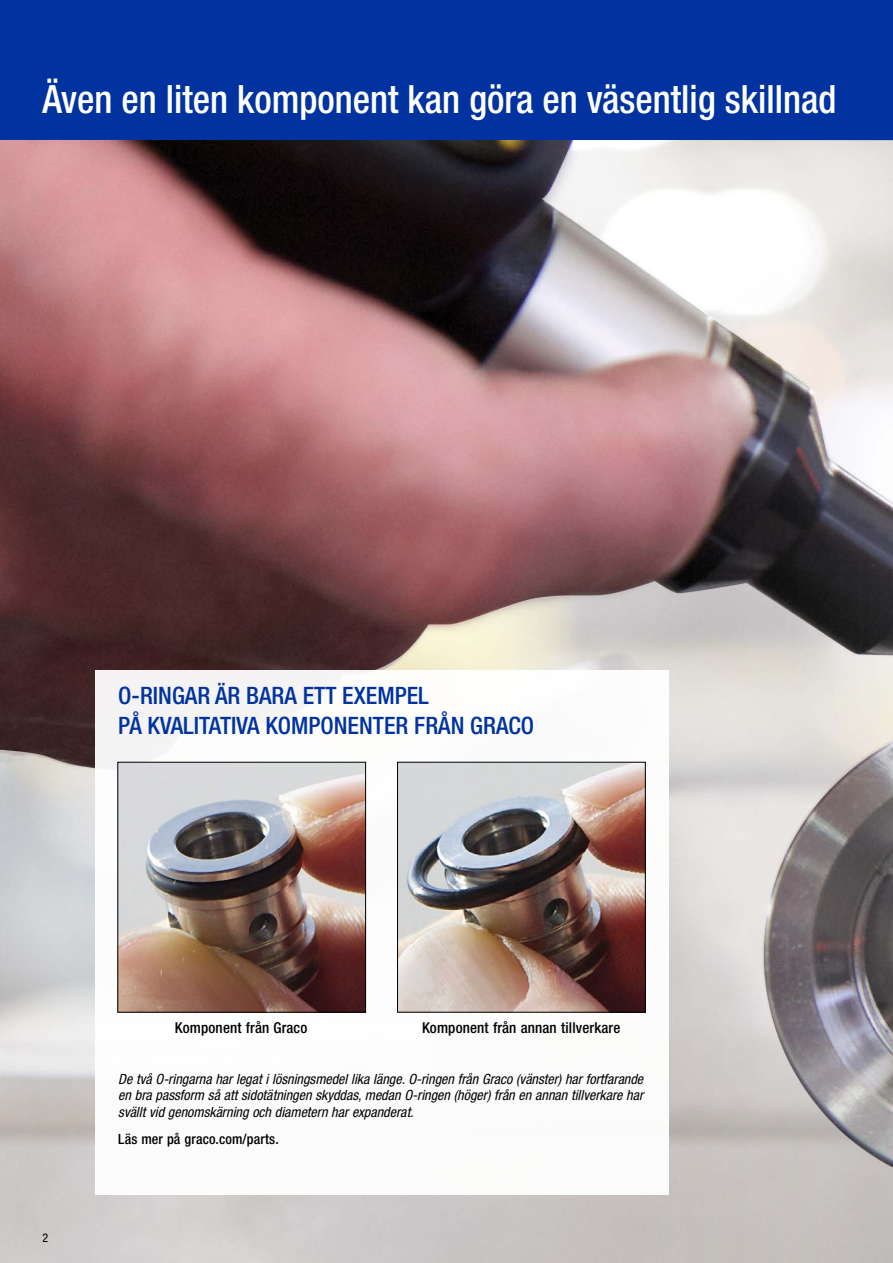
<style>
.page{position:relative;width:893px;height:1263px;background:#fff}
.page>*{position:absolute;margin:0;border:0;box-sizing:border-box;transform-origin:0 0}
.t1{font:500 condensed 39px "Helvetica Neue LT Std";color:#fff;scale:.96 1}
.t2{font:500 condensed 24px/30px "Helvetica Neue LT Std";color:#0033a0}
.t3{font:500 condensed 15px "Helvetica Neue LT Std";letter-spacing:.01em;color:#000}
.t4{font:italic condensed 14.1px/16.5px "Helvetica Neue LT Std";color:#000;text-align:justify}
.t5{font:500 condensed 14.1px "Helvetica Neue LT Std";letter-spacing:.01em;color:#000}
.t6{font:condensed 12px "Helvetica Neue LT Std";color:#000}
</style>
<div class="page">
<div style="left:0;top:0;width:893px;height:140px;background:#0033a0"></div>
<img style="left:0;top:140px;width:893px;height:1123px">
<svg style="left:95px;top:670px;width:573px;height:525px"></svg>
<img style="left:119px;top:764px;width:245px;height:246px">
<div style="left:117px;top:762px;width:249px;height:250px;border:1px solid #000"></div>
<img style="left:399px;top:764px;width:245px;height:246px">
<div style="left:397px;top:762px;width:249px;height:250px;border:1px solid #000"></div>
<h1 class="t1" style="left:43px;top:76px;width:828px">Även en liten komponent kan göra en väsentlig skillnad</h1>
<h2 class="t2" style="left:118px;top:680px;width:418px">O-RINGAR ÄR BARA ETT EXEMPEL<br>PÅ KVALITATIVA KOMPONENTER FRÅN GRACO</h2>
<p class="t3" style="left:175px;top:1019px;width:134px">Komponent från Graco</p>
<p class="t3" style="left:422px;top:1019px;width:200px">Komponent från annan tillverkare</p>
<p class="t6" style="left:43px;top:1230px;width:7px">2</p>
<p class="t4" style="left:118px;top:1071px;width:526px">De två O-ringarna har legat i lösningsmedel lika länge. O-ringen från Graco (vänster) har fortfarande en bra passform så att sidotätningen skyddas, medan O-ringen (höger) från en annan tillverkare har svällt vid genomskärning och diametern har expanderat.</p>
<p class="t5" style="left:118px;top:1130px;width:162px">Läs mer på graco.com/parts.</p>
</div>
